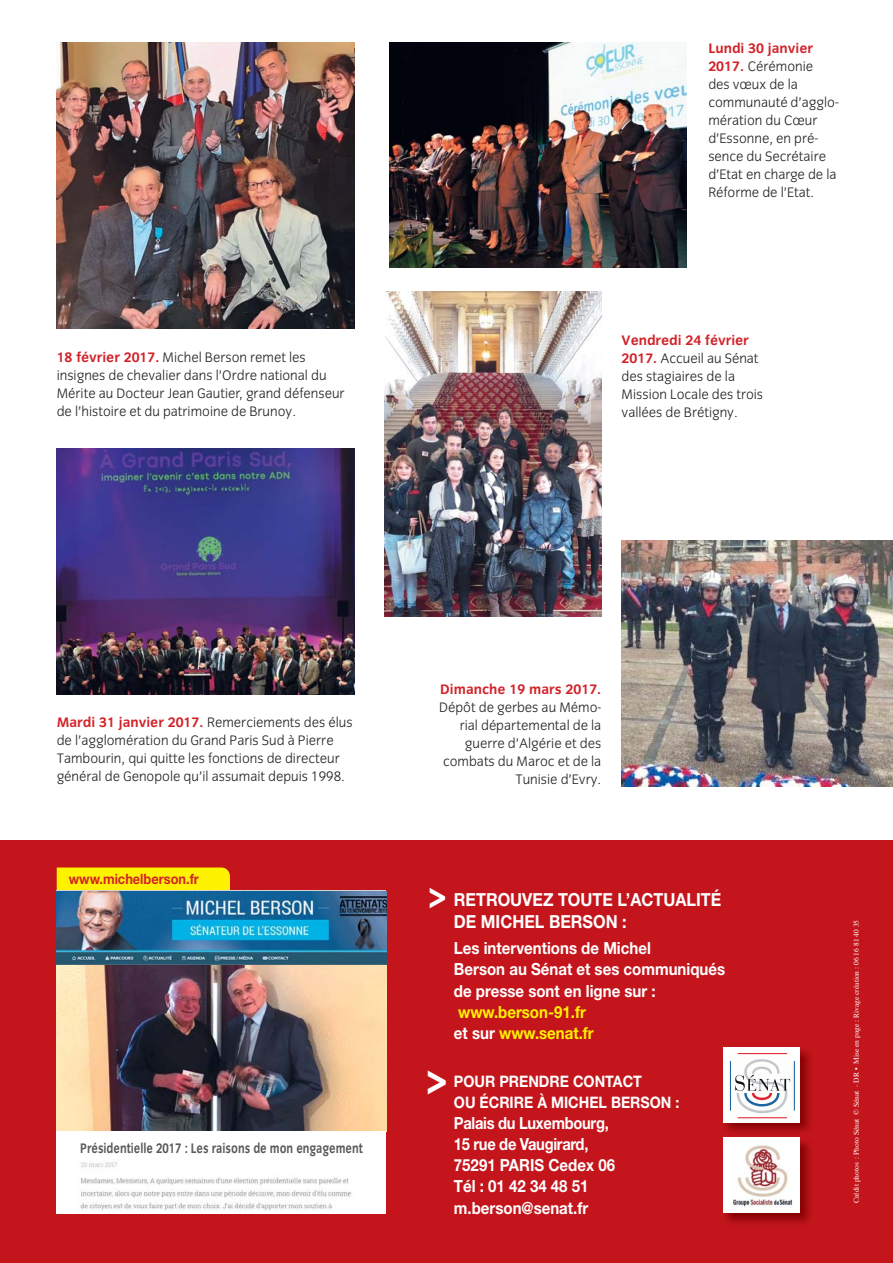
<style>
.page{position:relative;width:893px;height:1263px;background:#fff}
.page>*{position:absolute;margin:0;border:0;box-sizing:border-box;transform-origin:0 0}
.t1{font:49.05px "Milibus Rg";color:#fff;scale:.9 1}
.t2{font:41.7px "Milibus Rg";color:#fff;scale:.9 1}
.t3{font:700 18px/22.5px "Helvetica Neue";color:#fff;scale:.9 1}
.t4{font:700 16.65px/21.1px "Helvetica Neue";color:#fff;scale:.88 1}
.t5{font:700 16.65px/21.1px "Helvetica Neue";color:#fff;scale:.9 1}
.t6{font:700 16.65px/21.1px "Helvetica Neue";color:#fff200;scale:.9 1}
.t7{font:700 15.9px/21.1px "Helvetica Neue";color:#fff;scale:.9 1}
.t8{font:14.25px/18px "Congress Sans Light Std";color:#231f20}
.t9{font:700 14.25px "Congress Sans Std";color:#d2232a}
.t10{font:700 14.25px "Congress Sans Std";color:#58595b;scale:.8 1}
.t11{font:700 14.25px "Helvetica Neue";color:#d2232a;scale:.9 1}
.t12{font:7.5px "Times";color:#fff}
.s1{font-family:"Congress Sans Std";font-weight:700;color:#d2232a}
.s2{color:#fff}
</style>
<div class="page">
<img style="left:622px;top:540px;width:271px;height:246px">
<div style="left:0;top:841px;width:893px;height:422px;background:#c4151c"></div>
<div style="left:57px;top:867px;width:173px;height:23px;background:#fff200"></div>
<img style="left:57px;top:891px;width:329px;height:74px">
<img style="left:723px;top:1049px;width:88px;height:175px">
<div style="left:723px;top:1047px;width:77px;height:75px;background:#fff"></div>
<svg style="left:730px;top:1053px;width:65px;height:65px"></svg>
<div style="left:723px;top:1137px;width:77px;height:76px;background:#fff"></div>
<img style="left:733px;top:1145px;width:60px;height:62px">
<img style="left:57px;top:965px;width:329px;height:166px">
<div style="left:57px;top:1131px;width:329px;height:82px;background:#fff"></div>
<img style="left:80px;top:1162px;width:272px;height:49px">
<img style="left:57px;top:43px;width:297px;height:285px">
<img style="left:389px;top:43px;width:298px;height:225px">
<img style="left:57px;top:449px;width:297px;height:246px">
<img style="left:385px;top:291px;width:216px;height:325px">
<p class="t8" style="left:57px;top:349px;width:289px"><span class="s1">18 février 2017.</span> Michel Berson remet les insignes de chevalier dans l’Ordre national du Mérite au Docteur Jean Gautier, grand défenseur de l’histoire et du patrimoine de Brunoy.</p>
<p class="t9" style="left:708px;top:43px;width:106px">Lundi 30 janvier</p>
<p class="t8" style="left:708px;top:58px;width:132px"><span class="s1">2017.</span> Cérémonie<br>des vœux de la communauté d’agglo&shy;mération du Cœur d’Essonne, en pré&shy;sence du Secrétaire d’Etat en charge de la<br>Réforme de l’Etat.</p>
<p class="t9" style="left:622px;top:334px;width:129px">Vendredi 24 février</p>
<p class="t8" style="left:622px;top:349px;width:143px"><span class="s1">2017.</span> Accueil au Sénat des stagiaires de la<br>Mission Locale des trois vallées de Brétigny.</p>
<p class="t8" style="left:57px;top:714px;width:297px"><span class="s1">Mardi 31 janvier 2017.</span> Remerciements des élus de l’agglomération du Grand Paris Sud à Pierre Tambourin, qui quitte les fonctions de directeur général de Genopole qu’il assumait depuis 1998.</p>
<p class="t11" style="left:69px;top:874px;width:146px">www.michelberson.fr</p>
<p class="t10" style="left:80px;top:1142px;width:355px">Présidentielle 2017 : Les raisons de mon engagement</p>
<p class="t9" style="left:440px;top:684px;width:163px">Dimanche 19 mars 2017.</p>
<p class="t8" style="left:439px;top:699px;width:164px;text-align:right">Dépôt de gerbes au Mémo&shy;rial départemental de la guerre d’Algérie et des combats du Maroc et de la<br>Tunisie d’Evry.</p>
<h2 class="t2" style="left:428px;top:878px;width:24px">&gt;</h2>
<p class="t3" style="left:454px;top:890px;width:299px">RETROUVEZ TOUTE L’ACTUALITÉ<br>DE MICHEL BERSON :</p>
<p class="t5" style="left:454px;top:939px;width:303px">Les interventions de Michel<br>Berson au Sénat et ses communiqués de presse sont en ligne sur :</p>
<p class="t6" style="left:454px;top:1003px;width:157px">www.berson-91.fr <span class="s2">et sur</span> www.senat.fr</p>
<h1 class="t1" style="left:425px;top:1059px;width:28px">&gt;</h1>
<p class="t7" style="left:454px;top:1072px;width:252px">POUR PRENDRE CONTACT<br>OU ÉCRIRE À MICHEL BERSON :</p>
<p class="t4" style="left:454px;top:1114px;width:185px">Palais du Luxembourg,<br>15 rue de Vaugirard,<br>75291 PARIS Cedex 06<br>Tél : 01 42 34 48 51 m.berson@senat.fr</p>
<p class="t12" style="left:853px;top:1203px;width:285px;rotate:-90deg">Crédit photos : Photo Sénat © Sénat - DR • Mise en page : Rivage création : 06 16 81 40 35</p>
</div>
